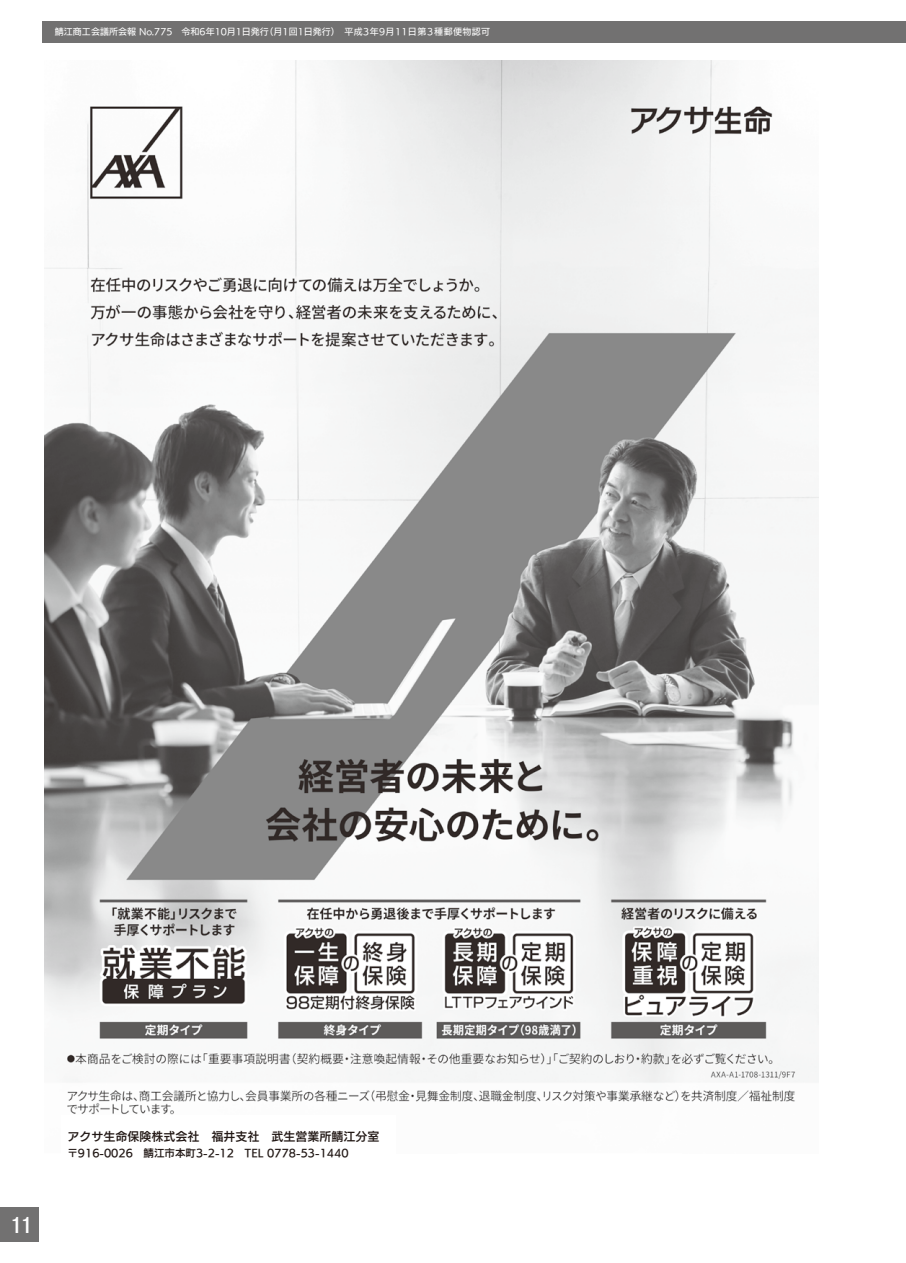
<style>
.page{position:relative;width:906px;height:1263px;background:#fff}
.page>*{position:absolute;margin:0;border:0;box-sizing:border-box;transform-origin:0 0}
.t1{font:21px "FOT DNP Shuei Anti Std B";color:#fff}
.t2{font:12px "UD Kakugo Small Pr 6 N DB";color:#221815}
.t3{font:10.5px "UD Kakugo Small Pr 6 N DB";color:#221815}
.t4{font:9px "UD Kakugo Small Pr 6 N M";color:#fff}
</style>
<div class="page">
<img style="left:45px;top:61px;width:774px;height:1054px">
<div style="left:0;top:1208px;width:38px;height:34px;background:#727171"></div>
<div style="left:43px;top:21px;width:863px;height:22px;background:#727171"></div>
<p class="t4" style="left:55px;top:27px;width:437px">鯖江商工会議所会報 No.775　令和6年10月1日発行（月1回1日発行）　平成3年9月11日第３種郵便物認可</p>
<h1 class="t1" style="left:10px;top:1210px;width:25px">11</h1>
<h2 class="t2" style="left:67px;top:1130px;width:313px">アクサ生命保険株式会社　福井支社　武生営業所鯖江分室</h2>
<p class="t3" style="left:67px;top:1147px;width:283px">〒916-0026　鯖江市本町3-2-12　TEL 0778-53-1440</p>
</div>
